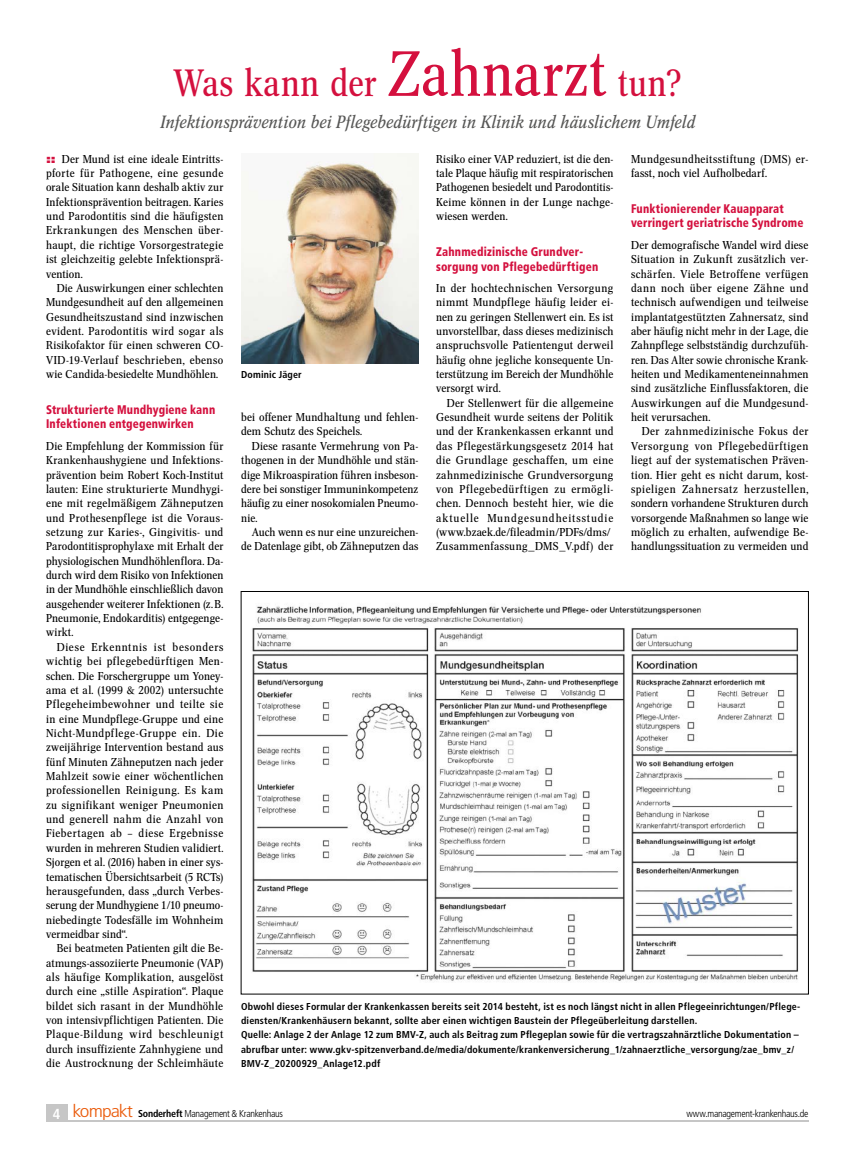
<style>
.page{position:relative;width:851px;height:1170px;background:#fff}
.page>*{position:absolute;margin:0;border:0;box-sizing:border-box;transform-origin:0 0}
.t1{font:37.5px "Concorde Nova";letter-spacing:.01em;color:#d4103e}
.t2{font:italic 17.5px "Concorde Nova";letter-spacing:.015em;color:#575756}
.t3{font:900 condensed 12.5px/14.4px "Frutiger LT Std";letter-spacing:.015em;color:#d4103e;scale:.9 1}
.t4{font:11.25px/14.4px "Concorde Nova";letter-spacing:.015em;color:#000;text-align:justify;scale:1.07 1}
.t5{font:11.25px/14.4px "Concorde Nova";letter-spacing:.015em;color:#000;text-align:right;scale:1.06 1}
.t6{font:700 condensed 10px/14.4px "Frutiger LT Std";letter-spacing:.015em;color:#000}
.t7{font:300 condensed 10px "Frutiger LT Std";letter-spacing:-.03em;color:#000}
.s1{font-size:62.5px}
.s2{font-family:"Helvetica Neue LT Std";font-weight:900;font-stretch:expanded;color:#d4103e}
.s3{font-weight:700;font-size:14.5px;color:#fff}
.s4{font-size:17.5px;color:#ea5b0b}
.s5{font-weight:700}
</style>
<div class="page">
<div style="left:46px;top:1104px;width:21px;height:17px;background:#c6c6c6"></div>
<hr style="left:46px;top:1120px;width:762px;height:1px;background:#c6c6c6">
<img style="left:252px;top:606px;width:547px;height:376px">
<img style="left:241px;top:153px;width:177px;height:210px">
<h1 class="t1" style="left:173px;top:61px;width:509px">Was kann der <span class="s1">Zahnarzt</span> tun?</h1>
<h2 class="t2" style="left:160px;top:111px;width:536px">Infektionsprävention bei Pflegebedürftigen in Klinik und häuslichem Umfeld</h2>
<p class="t4" style="left:46px;top:152px;width:167px"><span class="s2">::</span> Der Mund ist eine ideale Eintritts&shy;pforte für Pathogene, eine gesunde orale Situation kann deshalb aktiv zur Infektionsprävention beitragen. Karies und Parodontitis sind die häufigsten Erkrankungen des Menschen über&shy;haupt, die richtige Vorsorgestrategie ist gleichzeitig gelebte Infektionsprä&shy;vention.</p>
<p class="t4" style="left:46px;top:281px;width:167px;text-indent:11px">Die Auswirkungen einer schlechten Mundgesundheit auf den allgemeinen Gesundheitszustand sind inzwischen evident. Parodontitis wird sogar als Risikofaktor für einen schweren CO-VID-19-Verlauf beschrieben, ebenso wie Candida-besiedelte Mundhöhlen.</p>
<p class="t3" style="left:46px;top:402px;width:189px">Strukturierte Mundhygiene kann<br>Infektionen entgegenwirken</p>
<p class="t4" style="left:46px;top:439px;width:167px">Die Empfehlung der Kommission für Krankenhaushygiene und Infektions&shy;prävention beim Robert Koch-Institut lauten: Eine strukturierte Mundhygi&shy;ene mit regelmäßigem Zähneputzen und Prothesenpflege ist die Voraus&shy;setzung zur Karies-, Gingivitis- und Parodontitisprophylaxe mit Erhalt der physiologischen Mundhöhlenflora. Da&shy;durch wird dem Risiko von Infektionen in der Mundhöhle einschließlich davon ausgehender weiterer Infektionen (z.B.<br>Pneumonie, Endokarditis) entgegenge&shy;wirkt.</p>
<p class="t4" style="left:46px;top:639px;width:167px;text-indent:11px">Diese Erkenntnis ist besonders wichtig bei pflegebedürftigen Men&shy;schen. Die Forschergruppe um Yoney&shy;ama et al. (1999 &amp; 2002) untersuchte Pflegeheimbewohner und teilte sie in eine Mundpflege-Gruppe und eine Nicht-Mundpflege-Gruppe ein. Die zweijährige Intervention bestand aus fünf Minuten Zähneputzen nach jeder Mahlzeit sowie einer wöchentlichen professionellen Reinigung. Es kam zu signifikant weniger Pneumonien und generell nahm die Anzahl von Fiebertagen ab – diese Ergebnisse wurden in mehreren Studien validiert.<br>Sjorgen et al. (2016) haben in einer sys&shy;tematischen Übersichtsarbeit (5 RCTs) herausgefunden, dass „durch Verbes&shy;serung der Mundhygiene 1/10 pneumo&shy;niebedingte Todesfälle im Wohnheim vermeidbar sind“.</p>
<p class="t4" style="left:46px;top:941px;width:167px;text-indent:11px">Bei beatmeten Patienten gilt die Be&shy;atmungs-assoziierte Pneumonie (VAP) als häufige Komplikation, ausgelöst durch eine „stille Aspiration“. Plaque bildet sich rasant in der Mundhöhle von intensivpflichtigen Patienten. Die Plaque-Bildung wird beschleunigt durch insuffiziente Zahnhygiene und die Austrocknung der Schleimhäute</p>
<p class="t4" style="left:436px;top:152px;width:167px">Risiko einer VAP reduziert, ist die den&shy;tale Plaque häufig mit respiratorischen Pathogenen besiedelt und Parodontitis-Keime können in der Lunge nachge&shy;wiesen werden.</p>
<p class="t3" style="left:436px;top:244px;width:182px">Zahnmedizinische Grundver&shy;sorgung von Pflegebedürftigen</p>
<p class="t4" style="left:436px;top:281px;width:167px">In der hochtechnischen Versorgung nimmt Mundpflege häufig leider ei&shy;nen zu geringen Stellenwert ein. Es ist unvorstellbar, dass dieses medizinisch anspruchsvolle Patientengut derweil häufig ohne jegliche konsequente Un&shy;terstützung im Bereich der Mundhöhle versorgt wird.</p>
<p class="t4" style="left:436px;top:396px;width:167px;text-align:left;text-indent:11px">Der Stellenwert für die allgemeine Gesundheit wurde seitens der Politik und der Krankenkassen erkannt und das Pflegestärkungsgesetz 2014 hat die Grundlage geschaffen, um eine zahnmedizinische Grundversorgung von Pflegebedürftigen zu ermögli&shy;chen. Dennoch besteht hier, wie die aktuelle Mundgesundheitsstudie (www.bzaek.de/fileadmin/PDFs/dms/ Zusammenfassung_DMS_V.pdf) der</p>
<p class="t4" style="left:631px;top:152px;width:167px">Mundgesundheitsstiftung (DMS) er&shy;fasst, noch viel Aufholbedarf.</p>
<p class="t3" style="left:631px;top:201px;width:193px">Funktionierender Kauapparat verringert geriatrische Syndrome</p>
<p class="t4" style="left:631px;top:238px;width:167px">Der demografische Wandel wird diese Situation in Zukunft zusätzlich ver&shy;schärfen. Viele Betroffene verfügen dann noch über eigene Zähne und technisch aufwendigen und teilweise implantatgestützten Zahnersatz, sind aber häufig nicht mehr in der Lage, die Zahnpflege selbstständig durchzufüh&shy;ren. Das Alter sowie chronische Krank&shy;heiten und Medikamenteneinnahmen sind zusätzliche Einflussfaktoren, die Auswirkungen auf die Mundgesund&shy;heit verursachen.</p>
<p class="t4" style="left:631px;top:424px;width:167px;text-indent:11px">Der zahnmedizinische Fokus der Versorgung von Pflegebedürftigen liegt auf der systematischen Präven&shy;tion. Hier geht es nicht darum, kost&shy;spieligen Zahnersatz herzustellen, sondern vorhandene Strukturen durch vorsorgende Maßnahmen so lange wie möglich zu erhalten, aufwendige Be&shy;handlungssituation zu vermeiden und</p>
<p class="t6" style="left:241px;top:367px;width:62px">Dominic Jäger</p>
<p class="t4" style="left:241px;top:410px;width:167px">bei offener Mundhaltung und fehlen&shy;dem Schutz des Speichels.</p>
<p class="t4" style="left:241px;top:439px;width:167px;text-indent:11px">Diese rasante Vermehrung von Pa&shy;thogenen in der Mundhöhle und stän&shy;dige Mikroaspiration führen insbeson&shy;dere bei sonstiger Immuninkompetenz häufig zu einer nosokomialen Pneumo&shy;nie.</p>
<p class="t5" style="left:241px;top:525px;width:169px">Auch wenn es nur eine unzureichen&shy;de Datenlage gibt, ob Zähneputzen das</p>
<p class="t6" style="left:241px;top:998px;width:560px">Obwohl dieses Formular der Krankenkassen bereits seit 2014 besteht, ist es noch längst nicht in allen Pflegeeinrichtungen/Pflege&shy;diensten/Krankenhäusern bekannt, sollte aber einen wichtigen Baustein der Pflegeüberleitung darstellen.<br>Quelle: Anlage 2 der Anlage 12 zum BMV-Z, auch als Beitrag zum Pflegeplan sowie für die vertragszahnärztliche Dokumentation – abrufbar unter: www.gkv-spitzenverband.de/media/dokumente/krankenversicherung_1/zahnaerztliche_versorgung/zae_bmv_z/ BMV-Z_20200929_Anlage12.pdf</p>
<p class="t7" style="left:53px;top:1107px;width:232px"><span class="s3">4</span> <span class="s4">kompakt</span> <span class="s5">Sonderheft</span> Management &amp; Krankenhaus</p>
<p class="t7" style="left:686px;top:1107px;width:123px">www.management-krankenhaus.de</p>
</div>
